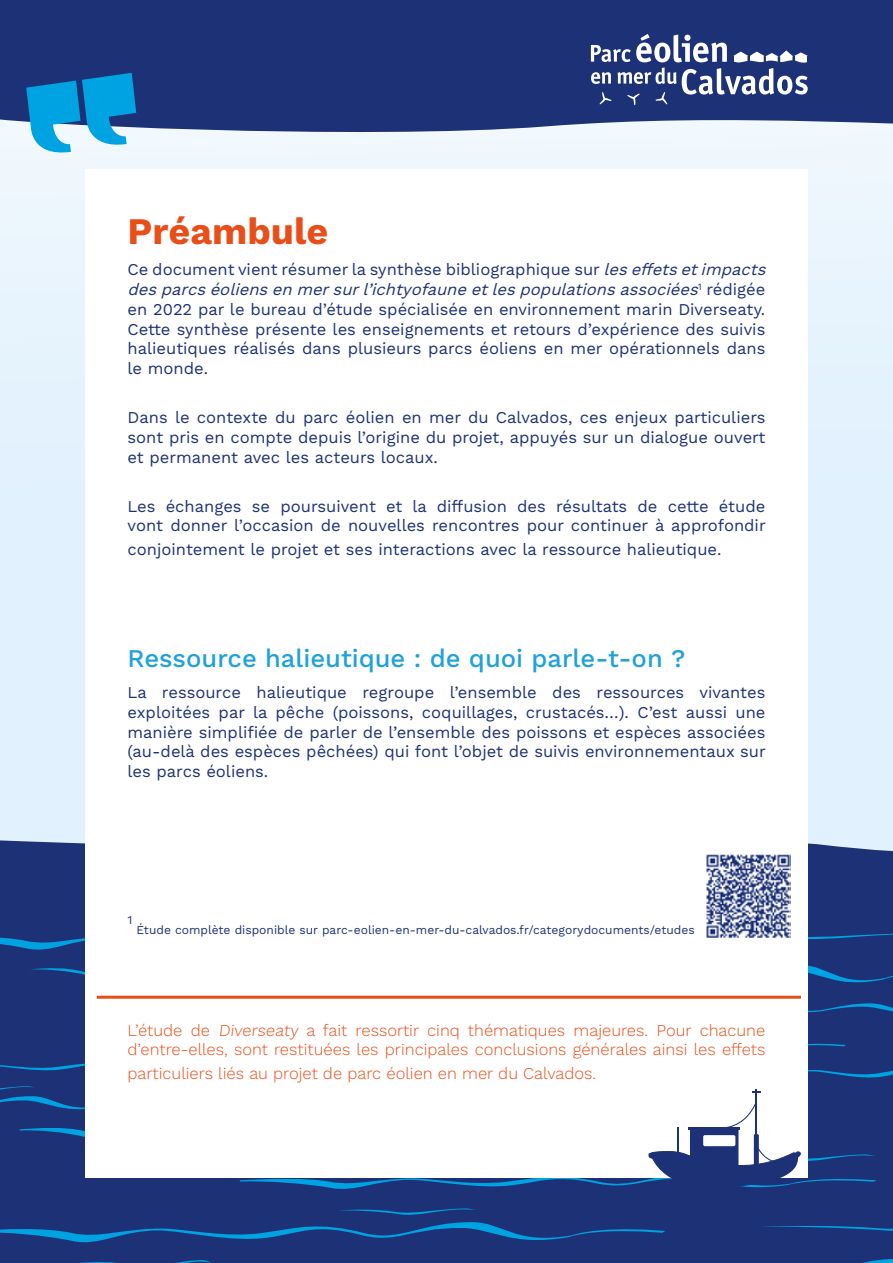
<style>
.page{position:relative;width:893px;height:1263px;background:#e1f1fd}
.page>*{position:absolute;margin:0;border:0;box-sizing:border-box;transform-origin:0 0}
.t1{font:700 37.5px "Work Sans";color:#e94e19}
.t2{font:500 25.5px "Work Sans";color:#1ea1dc}
.t3{font:16.5px/19.8px "Work Sans";color:#1d3176}
.t4{font:300 16.5px/19.8px "Work Sans";color:#e94e19}
.t5{font:12px "Work Sans";color:#1d3176}
.s1{font-style:italic}
</style>
<div class="page">
<svg style="left:0;top:0;width:893px;height:141px;background:#344785"></svg>
<div style="left:0;top:840px;width:893px;height:423px;background:#1d3176"></div>
<div style="left:455px;top:1258px;width:438px;height:5px;background:#1d3176"></div>
<svg style="left:744px;top:1224px;width:149px;height:9px"></svg>
<svg style="left:70px;top:1260px;width:142px;height:3px"></svg>
<svg style="left:0;top:1208px;width:665px;height:39px;background:#193c81"></svg>
<svg style="left:808px;top:965px;width:85px;height:24px;background:#184286"></svg>
<svg style="left:808px;top:933px;width:85px;height:8px"></svg>
<svg style="left:24px;top:966px;width:61px;height:14px"></svg>
<svg style="left:0;top:917px;width:85px;height:37px;background:#184286"></svg>
<svg style="left:808px;top:1003px;width:85px;height:14px"></svg>
<svg style="left:23px;top:73px;width:117px;height:84px"></svg>
<svg style="left:591px;top:34px;width:217px;height:71px;background:#536397"></svg>
<div style="left:85px;top:169px;width:723px;height:1009px;background:#fff"></div>
<svg style="left:0;top:1028px;width:893px;height:165px"></svg>
<hr style="left:97px;top:996px;width:704px;height:3px;background:#e94e14">
<img style="left:706px;top:854px;width:84px;height:84px">
<h1 class="t1" style="left:128px;top:209px;width:202px">Préambule</h1>
<p class="t3" style="left:128px;top:260px;width:645px">Ce document vient résumer la synthèse bibliographique sur <span class="s1">leseffetsetimpacts desparcséoliensen mersurl’ichtyofauneetlespopulationsassociées</span><sup>1</sup> r é d i g é e en 2022 par le bureau d’étude spécialisée en environnement marin Diverseaty.<br>Cette synthèse présente les enseignements et retours d’expérience des suivis halieutiques réalisés dans plusieurs parcs éoliens en mer opérationnels dans le monde.</p>
<p class="t3" style="left:128px;top:408px;width:639px;text-align:justify">Dans le contexte du parc éolien en mer du Calvados, ces enjeux particuliers sont pris en compte depuis l’origine du projet, appuyés sur un dialogue ouvert et permanent avec les acteurs locaux.</p>
<p class="t3" style="left:128px;top:497px;width:640px">Les échanges se poursuivent et la diffusion des résultats de cette étude vont donner l’occasion de nouvelles rencontres pour continuer à approfondir</p>
<p class="t3" style="left:128px;top:540px;width:595px">conjointement le projet et ses interactions avec la ressource halieutique.</p>
<h2 class="t2" style="left:128px;top:643px;width:559px">Ressource halieutique : de quoi parle-t-on ?</h2>
<p class="t3" style="left:128px;top:683px;width:640px;text-align:justify">La ressource halieutique regroupe l’ensemble des ressources vivantes exploitées par la pêche (poissons, coquillages, crustacés…). C’est aussi une manière simplifiée de parler de l’ensemble des poissons et espèces associées (au-delà des espèces pêchées) qui font l’objet de suivis environnementaux sur les parcs éoliens.</p>
<p class="t5" style="left:128px;top:913px;width:6px">1</p>
<p class="t5" style="left:137px;top:923px;width:560px">Étude complète disponible sur parc-eolien-en-mer-du-calvados.fr/categorydocuments/etudes</p>
<p class="t4" style="left:128px;top:1021px;width:639px">L’étude de Diverseaty a fait ressortir cinq thématiques majeures. Pour chacune d’entre-elles, sont restituées les principales conclusions générales ainsi les effets</p>
<p class="t4" style="left:128px;top:1064px;width:470px">particuliers liés au projet de parc éolien en mer du Calvados.</p>
</div>
